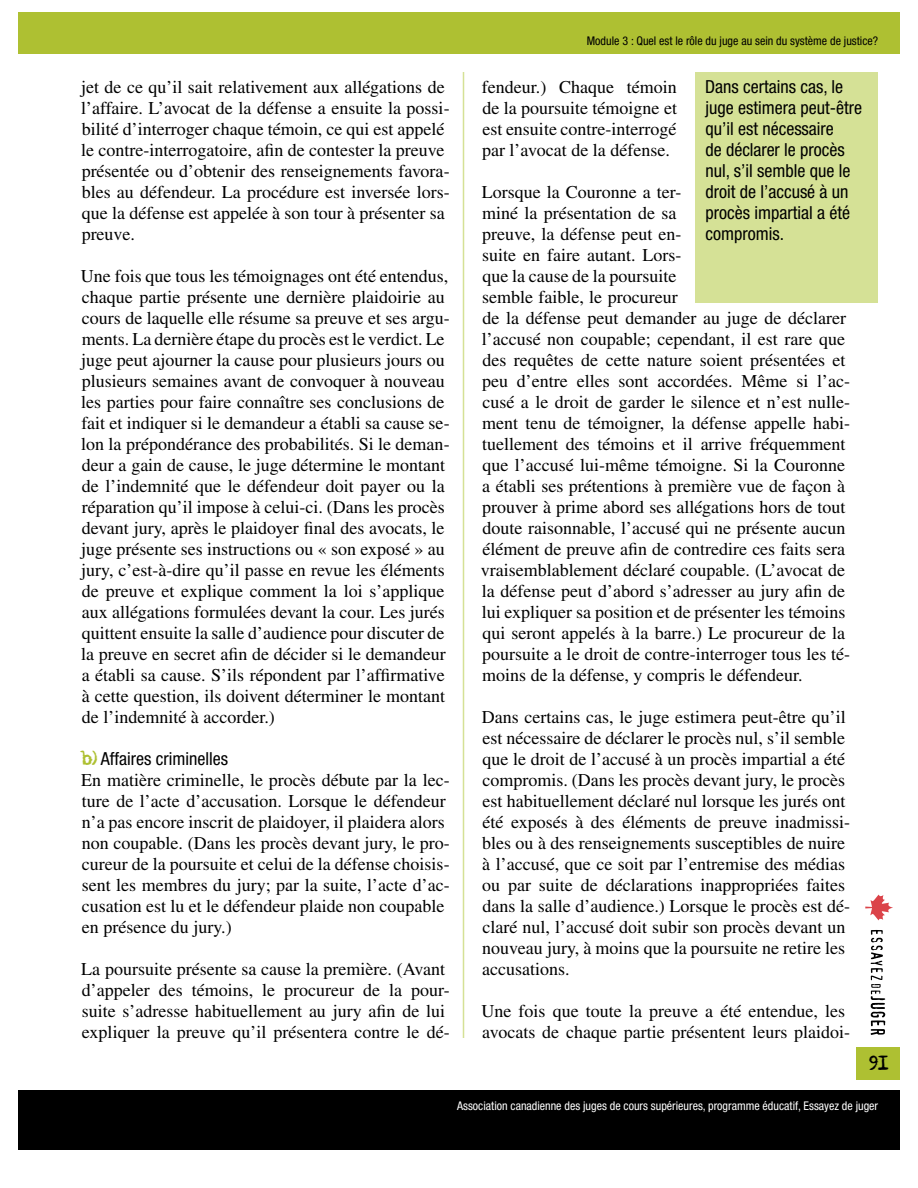
<style>
.page{position:relative;width:918px;height:1188px;background:#fff}
.page>*{position:absolute;margin:0;border:0;box-sizing:border-box;transform-origin:0 0}
.t1{font:18px/21px "Times LT Std";color:#000}
.t2{font:condensed 18px/21px "Helvetica Neue Std";color:#000}
.t3{font:18px "Adler accent";color:#000}
.t4{font:condensed 12px "Helvetica Neue Std";color:#fff}
.t5{font:condensed 12px "Helvetica Neue Std";color:#000}
.s1{font-family:"Adler accent";font-stretch:normal;color:#aec032}
</style>
<div class="page">
<div style="left:18px;top:12px;width:882px;height:42px;background:#aec032"></div>
<div style="left:18px;top:1090px;width:882px;height:60px;background:#000"></div>
<div style="left:856px;top:1047px;width:44px;height:33px;background:#aec032"></div>
<hr style="left:463px;top:72px;width:1px;height:966px;background:#d5e196">
<svg style="left:865px;top:894px;width:28px;height:27px"></svg>
<svg style="left:871px;top:930px;width:14px;height:105px"></svg>
<div style="left:695px;top:72px;width:183px;height:231px;background:#d5e196"></div>
<p class="t5" style="left:587px;top:34px;width:293px">Module 3 : Quel est le rôle du juge au sein du système de justice?</p>
<p class="t1" style="left:81px;top:76px;width:370px">jet de ce qu’il sait relativement aux allégations de l’affaire. L’avocat de la défense a ensuite la possi&shy;bilité d’interroger chaque témoin, ce qui est appelé le contre-interrogatoire, afin de contester la preuve présentée ou d’obtenir des renseignements favora&shy;bles au défendeur. La procédure est inversée lors&shy;que la défense est appelée à son tour à présenter sa preuve.</p>
<p class="t1" style="left:81px;top:265px;width:370px">Une fois que tous les témoignages ont été entendus, chaque partie présente une dernière plaidoirie au cours de laquelle elle résume sa preuve et ses argu&shy;ments. La dernière étape du procès est le verdict. Le juge peut ajourner la cause pour plusieurs jours ou plusieurs semaines avant de convoquer à nouveau les parties pour faire connaître ses conclusions de fait et indiquer si le demandeur a établi sa cause se&shy;lon la prépondérance des probabilités. Si le deman&shy;deur a gain de cause, le juge détermine le montant de l’indemnité que le défendeur doit payer ou la réparation qu’il impose à celui-ci. (Dans les procès devant jury, après le plaidoyer final des avocats, le juge présente ses instructions ou « son exposé » au jury, c’est-à-dire qu’il passe en revue les éléments de preuve et explique comment la loi s’applique aux allégations formulées devant la cour. Les jurés quittent ensuite la salle d’audience pour discuter de la preuve en secret afin de décider si le demandeur a établi sa cause. S’ils répondent par l’affirmative à cette question, ils doivent déterminer le montant de l’indemnité à accorder.)</p>
<p class="t2" style="left:80px;top:748px;width:149px"><span class="s1">b)</span> Affaires criminelles</p>
<p class="t1" style="left:81px;top:769px;width:370px">En matière criminelle, le procès débute par la lec&shy;ture de l’acte d’accusation. Lorsque le défendeur n’a pas encore inscrit de plaidoyer, il plaidera alors non coupable. (Dans les procès devant jury, le pro&shy;cureur de la poursuite et celui de la défense choisis&shy;sent les membres du jury; par la suite, l’acte d’ac&shy;cusation est lu et le défendeur plaide non coupable en présence du jury.)</p>
<p class="t1" style="left:81px;top:958px;width:370px">La poursuite présente sa cause la première. (Avant d’appeler des témoins, le procureur de la pour&shy;suite s’adresse habituellement au jury afin de lui expliquer la preuve qu’il présentera contre le dé-</p>
<p class="t2" style="left:705px;top:76px;width:158px">Dans certains cas, le juge estimera peut-être qu’il est nécessaire<br>de déclarer le procès nul, s’il semble que le droit de l’accusé à un procès impartial a été compromis.</p>
<p class="t1" style="left:482px;top:76px;width:197px;text-align:justify">fendeur.) Chaque témoin de la poursuite témoigne et est ensuite contre-interrogé par l’avocat de la défense.</p>
<p class="t1" style="left:481px;top:181px;width:371px">Lorsque la Couronne a ter-<br>miné la présentation de sa<br>preuve, la défense peut en-<br>suite en faire autant. Lors-<br>que la cause de la poursuite<br>semble faible, le procureur<br>de la défense peut demander au juge de déclarer l’accusé non coupable; cependant, il est rare que des requêtes de cette nature soient présentées et peu d’entre elles sont accordées. Même si l’ac&shy;cusé a le droit de garder le silence et n’est nulle&shy;ment tenu de témoigner, la défense appelle habi&shy;tuellement des témoins et il arrive fréquemment que l’accusé lui-même témoigne. Si la Couronne a établi ses prétentions à première vue de façon à prouver à prime abord ses allégations hors de tout doute raisonnable, l’accusé qui ne présente aucun élément de preuve afin de contredire ces faits sera vraisemblablement déclaré coupable. (L’avocat de la défense peut d’abord s’adresser au jury afin de lui expliquer sa position et de présenter les témoins qui seront appelés à la barre.) Le procureur de la poursuite a le droit de contre-interroger tous les té&shy;moins de la défense, y compris le défendeur.</p>
<p class="t1" style="left:482px;top:706px;width:370px">Dans certains cas, le juge estimera peut-être qu’il est nécessaire de déclarer le procès nul, s’il semble que le droit de l’accusé à un procès impartial a été compromis. (Dans les procès devant jury, le procès est habituellement déclaré nul lorsque les jurés ont été exposés à des éléments de preuve inadmissi&shy;bles ou à des renseignements susceptibles de nuire à l’accusé, que ce soit par l’entremise des médias ou par suite de déclarations inappropriées faites dans la salle d’audience.) Lorsque le procès est dé&shy;claré nul, l’accusé doit subir son procès devant un nouveau jury, à moins que la poursuite ne retire les accusations.</p>
<p class="t1" style="left:481px;top:1000px;width:370px">Une fois que toute la preuve a été entendue, les avocats de chaque partie présentent leurs plaidoi-</p>
<p class="t3" style="left:870px;top:1055px;width:11px">91</p>
<p class="t4" style="left:457px;top:1099px;width:423px">Association canadienne des juges de cours supérieures, programme éducatif, Essayez de juger</p>
</div>
